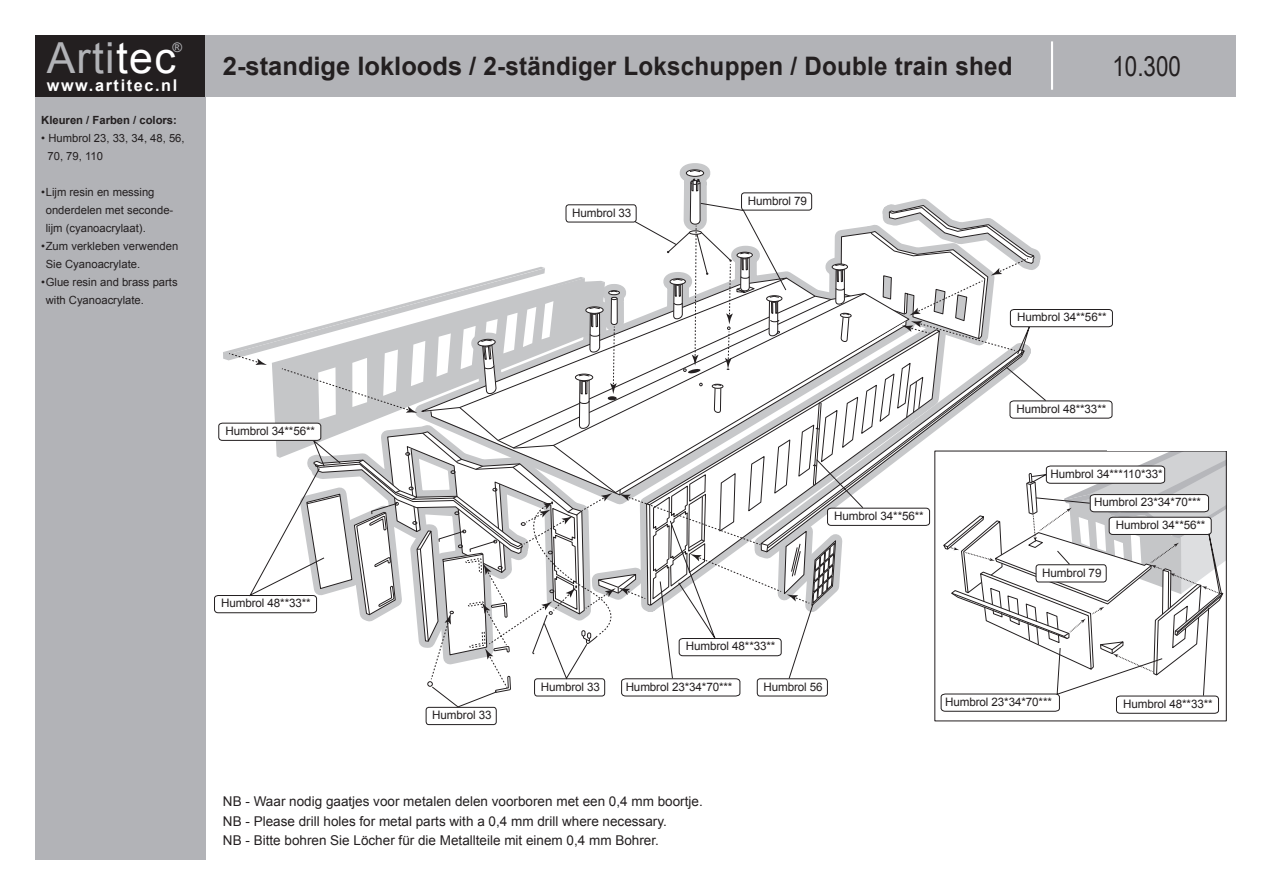
<style>
.page{position:relative;width:1263px;height:893px;background:#fff}
.page>*{position:absolute;margin:0;border:0;box-sizing:border-box;transform-origin:0 0}
.t1{font:42.75px "Arial";letter-spacing:.03em;color:#b2b3b7}
.t2{font:27.3px "Arial Narrow";color:#231f20}
.t3{font:700 25.5px "Arial";letter-spacing:.01em;color:#231f20}
.t4{font:700 16.2px "Arial";letter-spacing:.1em;color:#fff}
.t5{font:13.5px "Arial";color:#231f20}
.t6{font:13.2px "Arial";color:#b2b3b7}
.t7{font:11.7px "Arial";letter-spacing:-.01em;color:#231f20}
.t8{font:11.25px/18px "Arial";color:#231f20}
.t9{font:700 11.25px "Arial";color:#231f20}
.s1{color:#fff}
</style>
<div class="page">
<div style="left:35px;top:73px;width:170px;height:787px;background:#b2b3b7"></div>
<div style="left:35px;top:36px;width:170px;height:61px;background:#231f20"></div>
<div style="left:205px;top:36px;width:1030px;height:61px;background:#b2b3b7"></div>
<hr style="left:1051px;top:41px;width:2px;height:49px;background:#fff">
<div style="left:686px;top:169px;width:18px;height:8px;border:1px solid #231f20;border-radius:50%"></div>
<div style="left:426px;top:707px;width:71px;height:18px;border:1px solid #231f20;border-radius:3px"></div>
<svg style="left:214px;top:170px;width:1013px;height:552px"></svg>
<p class="t6" style="left:173px;top:39px;width:11px">®</p>
<p class="t1" style="left:47px;top:30px;width:130px">Arti<span class="s1">tec</span></p>
<p class="t4" style="left:47px;top:75px;width:132px">www.artitec.nl</p>
<p class="t9" style="left:41px;top:113px;width:137px">Kleuren / Farben / colors:</p>
<p class="t8" style="left:41px;top:129px;width:145px">• Humbrol 23, 33, 34, 48, 56,</p>
<p class="t8" style="left:48px;top:147px;width:57px">70, 79, 110</p>
<p class="t8" style="left:46px;top:183px;width:129px;text-indent:-4px">•Lijm resin en messing onderdelen met seconde&shy;lijm (cyanoacrylaat).</p>
<p class="t8" style="left:46px;top:237px;width:134px;text-indent:-4px">•Zum verkleben verwenden<br>Sie Cyanoacrylate.</p>
<p class="t8" style="left:46px;top:273px;width:133px;text-indent:-4px">•Glue resin and brass parts with Cyanoacrylate.</p>
<p class="t3" style="left:223px;top:49px;width:791px">2-standige lokloods / 2-ständiger Lokschuppen / Double train shed</p>
<p class="t2" style="left:1112px;top:46px;width:70px">10.300</p>
<p class="t7" style="left:572px;top:205px;width:61px">Humbrol 33</p>
<p class="t7" style="left:748px;top:193px;width:61px">Humbrol 79</p>
<p class="t7" style="left:1017px;top:309px;width:91px">Humbrol 34**56**</p>
<p class="t7" style="left:225px;top:423px;width:91px">Humbrol 34**56**</p>
<p class="t7" style="left:221px;top:595px;width:91px">Humbrol 48**33**</p>
<p class="t7" style="left:432px;top:707px;width:61px">Humbrol 33</p>
<p class="t7" style="left:834px;top:508px;width:91px">Humbrol 34**56**</p>
<p class="t7" style="left:1017px;top:401px;width:91px">Humbrol 48**33**</p>
<p class="t7" style="left:1050px;top:466px;width:114px">Humbrol 34***110*33*</p>
<p class="t7" style="left:1094px;top:495px;width:108px">Humbrol 23*34*70***</p>
<p class="t7" style="left:1042px;top:565px;width:61px">Humbrol 79</p>
<p class="t7" style="left:1116px;top:517px;width:91px">Humbrol 34**56**</p>
<p class="t7" style="left:686px;top:638px;width:91px">Humbrol 48**33**</p>
<p class="t7" style="left:626px;top:679px;width:108px">Humbrol 23*34*70***</p>
<p class="t7" style="left:541px;top:679px;width:61px">Humbrol 33</p>
<p class="t7" style="left:763px;top:679px;width:61px">Humbrol 56</p>
<p class="t7" style="left:945px;top:694px;width:108px">Humbrol 23*34*70***</p>
<p class="t7" style="left:1123px;top:696px;width:91px">Humbrol 48**33**</p>
<p class="t5" style="left:223px;top:792px;width:481px">NB - Waar nodig gaatjes voor metalen delen voorboren met een 0,4 mm boortje.</p>
<p class="t5" style="left:223px;top:812px;width:445px">NB - Please drill holes for metal parts with a 0,4 mm drill where necessary.</p>
<p class="t5" style="left:223px;top:831px;width:437px">NB - Bitte bohren Sie Löcher für die Metallteile mit einem 0,4 mm Bohrer.</p>
</div>
